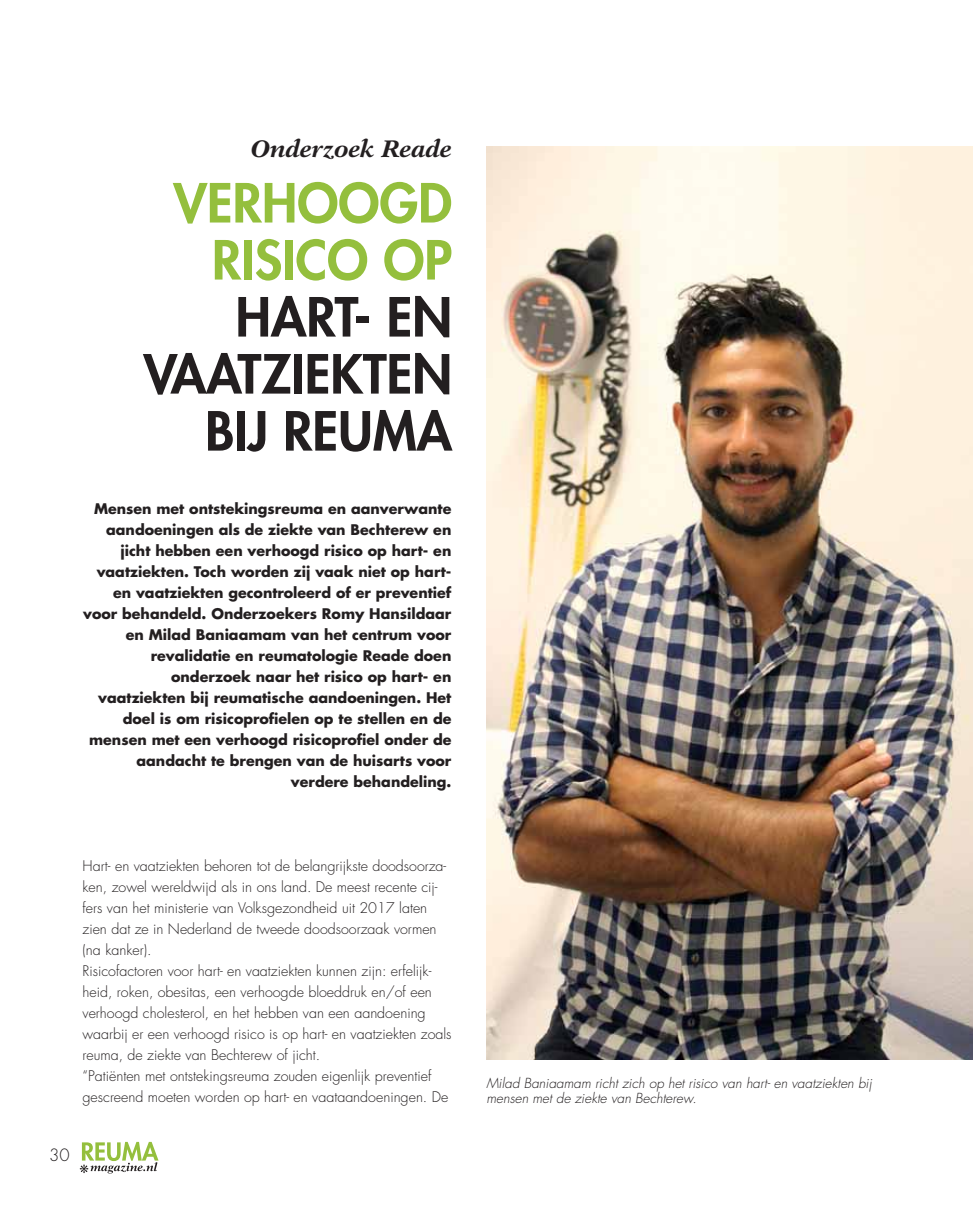
<style>
.page{position:relative;width:973px;height:1207px;background:#fff}
.page>*{position:absolute;margin:0;border:0;box-sizing:border-box;transform-origin:0 0}
.t1{font:800 52.5px/57px "Futura Std";color:#231f20;text-align:right}
.t2{font:800 52.5px/57px "Futura Std";color:#94bf3d;text-align:right}
.t3{font:italic 700 24px "New Aster LT Std";color:#231f20}
.t4{font:300 16.5px "Futura Std";color:#231f20}
.t5{font:300 14.25px/21px "Futura Std";color:#231f20}
.t6{font:700 14.25px/21px "Futura Std";color:#231f20;text-align:right}
.t7{font:italic 300 13.5px/15px "Futura Std";color:#231f20}
</style>
<div class="page">
<svg style="left:80px;top:1142px;width:79px;height:31px"></svg>
<img style="left:486px;top:146px;width:487px;height:913px">
<h2 class="t3" style="left:251px;top:137px;width:202px">Onderzoek Reade</h2>
<h1 class="t2" style="left:173px;top:178px;width:280px">VERHOOGD<br>RISICO OP</h1>
<h1 class="t1" style="left:144px;top:292px;width:310px">HART- EN<br>VAATZIEKTEN<br>BIJ REUMA</h1>
<p class="t6" style="left:83px;top:499px;width:370px">Mensen met ontstekingsreuma en aanverwante aandoeningen als de ziekte van Bechterew en jicht hebben een verhoogd risico op hart- en vaatziekten. Toch worden zij vaak niet op hart&shy;en vaatziekten gecontroleerd of er preventief voor behandeld. Onderzoekers Romy Hansildaar en Milad Baniaamam van het centrum voor revalidatie en reumatologie Reade doen onderzoek naar het risico op hart- en vaatziekten bij reumatische aandoeningen. Het doel is om risicoprofielen op te stellen en de mensen met een verhoogd risicoprofiel onder de aandacht te brengen van de huisarts voor verdere behandeling.</p>
<p class="t5" style="left:83px;top:856px;width:371px">Hart- en vaatziekten behoren tot de belangrijkste doodsoorza&shy;ken, zowel wereldwijd als in ons land. De meest recente cij&shy;fers van het ministerie van Volksgezondheid uit 2017 laten zien dat ze in Nederland de tweede doodsoorzaak vormen (na kanker).<br>Risicofactoren voor hart- en vaatziekten kunnen zijn: erfelijk&shy;heid, roken, obesitas, een verhoogde bloeddruk en/of een verhoogd cholesterol, en het hebben van een aandoening waarbij er een verhoogd risico is op hart- en vaatziekten zoals reuma, de ziekte van Bechterew of jicht.<br>“Patiënten met ontstekingsreuma zouden eigenlijk preventief gescreend moeten worden op hart- en vaataandoeningen. De</p>
<p class="t4" style="left:49px;top:1148px;width:22px">30</p>
<p class="t7" style="left:486px;top:1076px;width:387px">Milad Baniaamam richt zich op het risico van hart- en vaatziekten bij mensen met de ziekte van Bechterew.</p>
</div>
